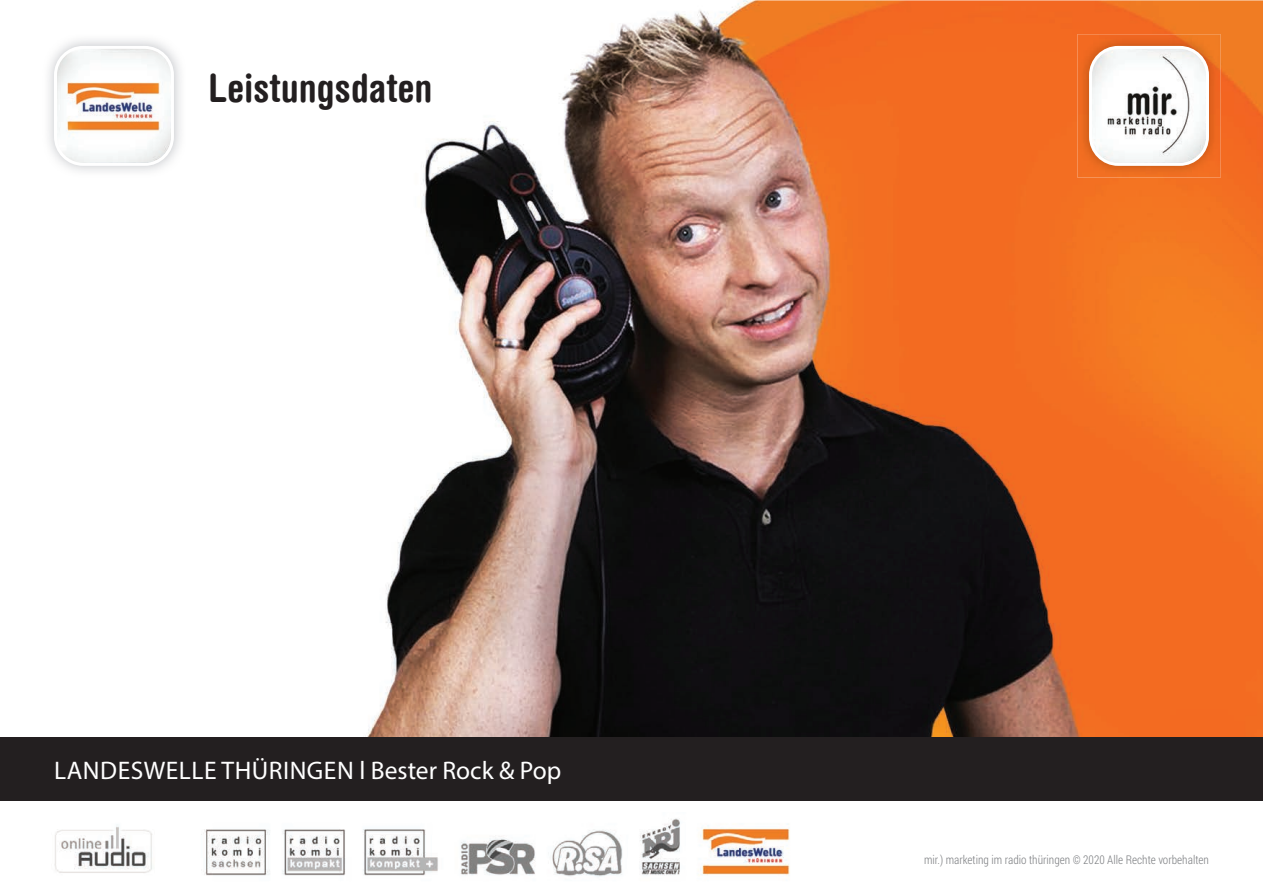
<style>
.page{position:relative;width:1263px;height:893px;background:#fff}
.page>*{position:absolute;margin:0;border:0;box-sizing:border-box;transform-origin:0 0}
.t1{font:700 condensed 39px "Helvetica Rounded LT";color:#231f20}
.t2{font:25.5px "Myriad Pro";letter-spacing:.02em;color:#fff}
.t3{font:25.5px "Myriad Pro";color:#fff}
.t4{font:300 12px "Roboto Condensed";color:#808285}
</style>
<div class="page">
<img style="left:367px;top:0;width:896px;height:737px">
<div style="left:0;top:737px;width:1263px;height:64px;background:#231f20"></div>
<img style="left:56px;top:47px;width:116px;height:117px">
<div style="left:54px;top:46px;width:120px;height:120px;border:3px solid #fff;border-radius:28px"></div>
<img style="left:1077px;top:34px;width:144px;height:144px">
<img style="left:1090px;top:47px;width:117px;height:117px">
<div style="left:1089px;top:46px;width:120px;height:120px;border:3px solid #fff;border-radius:28px"></div>
<img style="left:54px;top:818px;width:736px;height:59px">
<h1 class="t1" style="left:208px;top:64px;width:226px">Leistungsdaten</h1>
<h2 class="t3" style="left:75px;top:747px;width:251px">LandesWelle Thüringen</h2>
<h2 class="t2" style="left:54px;top:754px;width:509px">LANDESWELLE THÜRINGEN l Bester Rock &amp; Pop</h2>
<p class="t4" style="left:924px;top:852px;width:286px">mir.) marketing im radio thüringen © 2020 Alle Rechte vorbehalten</p>
</div>
